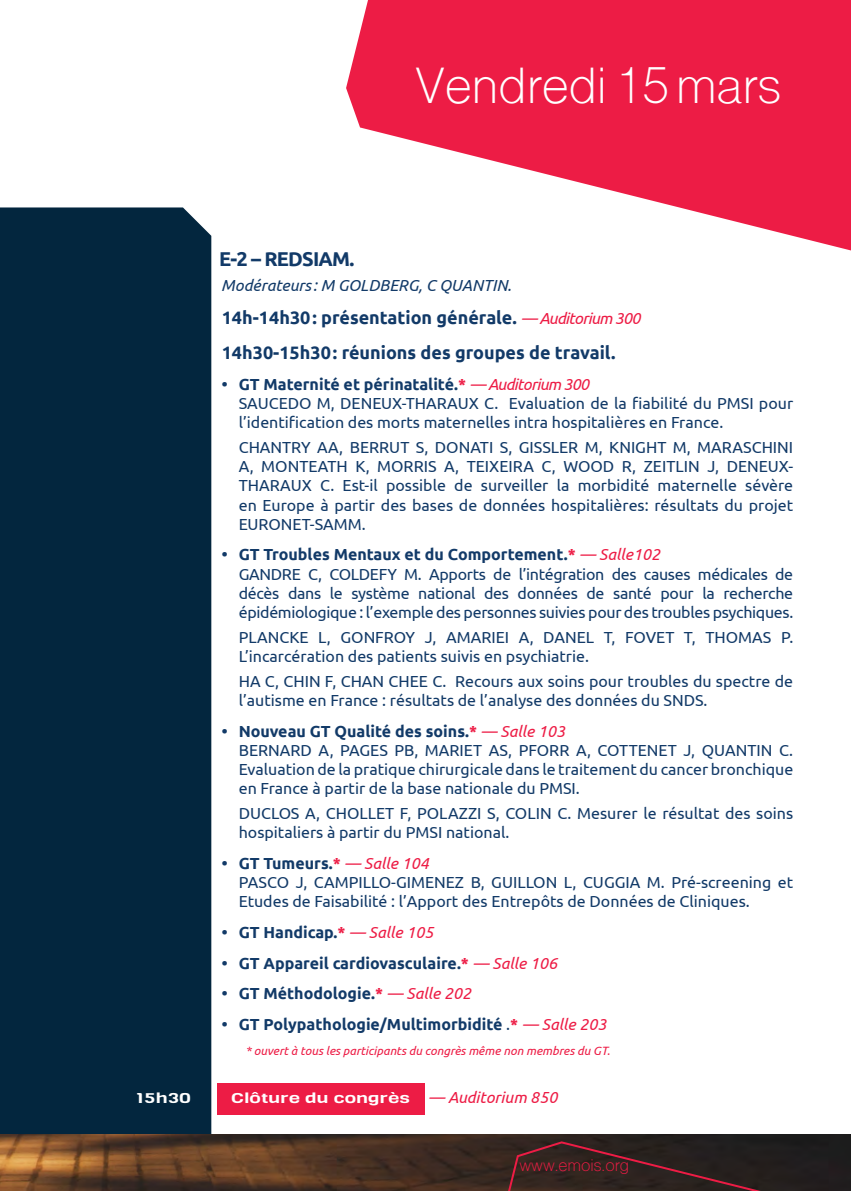
<style>
.page{position:relative;width:851px;height:1191px;background:#fff}
.page>*{position:absolute;margin:0;border:0;box-sizing:border-box;transform-origin:0 0}
.t1{font:48px "Shree Dev 0714";color:#fff}
.t2{font:700 20px "Ubuntu";letter-spacing:-.04em;color:#123a68}
.t3{font:700 18px "Ubuntu";color:#123a68}
.t4{font:16px/19.2px "Ubuntu";color:#123a68}
.t5{font:700 16px "Ubuntu";color:#123a68}
.t6{font:italic 16px "Ubuntu";color:#123a68}
.t7{font:16px "Shree Dev 0714";color:#ed1c45}
.t8{font:14px "Viga";color:#fff;scale:1.5 1}
.t9{font:italic 12px "Ubuntu";color:#ed1c45}
.s1{font-weight:400;font-style:italic;font-size:16px;color:#ed1c45}
.s2{color:#ed1c45}
.s3{font-weight:400;font-style:italic;color:#ed1c45}
.s4{font-weight:400}
.s5{font-family:"Ubuntu";font-style:italic;font-size:16px;color:#ed1c45}
</style>
<div class="page">
<svg style="left:346px;top:0;width:504px;height:250px;fill:#ed1c45"></svg>
<div style="left:0;top:207px;width:211px;height:927px;background:#03263e"></div>
<img style="left:0;top:1134px;width:850px;height:57px">
<svg style="left:347px;top:1140px;width:503px;height:51px"></svg>
<div style="left:217px;top:1083px;width:207px;height:31px;background:#ed1c45"></div>
<p class="t1" style="left:415px;top:57px;width:367px">Vendredi15mars</p>
<p class="t2" style="left:219px;top:247px;width:136px">E-2 – REDSIAM.</p>
<p class="t6" style="left:221px;top:275px;width:291px">Modérateurs : M GOLDBERG, C QUANTIN.</p>
<p class="t3" style="left:222px;top:306px;width:420px">14h-14h30: présentation générale. <span class="s1">— Auditorium 300</span></p>
<p class="t3" style="left:222px;top:342px;width:395px">14h30-15h30: réunions des groupes de travail.</p>
<p class="t5" style="left:222px;top:374px;width:369px">• GT Maternité et périnatalité.<span class="s2">*</span> <span class="s3">— Auditorium 300</span></p>
<p class="t4" style="left:239px;top:393px;width:556px">SAUCEDO M, DENEUX-THARAUX C. Evaluation de la fiabilité du PMSI pour l’identification des morts maternelles intra hospitalières en France.</p>
<p class="t4" style="left:239px;top:437px;width:556px;text-align:justify">CHANTRY AA, BERRUT S, DONATI S, GISSLER M, KNIGHT M, MARASCHINI A, MONTEATH K, MORRIS A, TEIXEIRA C, WOOD R, ZEITLIN J, DENEUX-THARAUX C. Est-il possible de surveiller la morbidité maternelle sévère en Europe à partir des bases de données hospitalières: résultats du projet EURONET-SAMM.</p>
<p class="t5" style="left:222px;top:545px;width:440px">• GT Troubles Mentaux et du Comportement.<span class="s2">*</span> <span class="s3">— Salle102</span></p>
<p class="t4" style="left:239px;top:564px;width:556px;text-align:justify">GANDRE C, COLDEFY M. Apports de l’intégration des causes médicales de décès dans le système national des données de santé pour la recherche épidémiologique : l’exemple des personnes suivies pour des troubles psychiques.</p>
<p class="t4" style="left:239px;top:627px;width:556px">PLANCKE L, GONFROY J, AMARIEI A, DANEL T, FOVET T, THOMAS P.<br>L’incarcération des patients suivis en psychiatrie.</p>
<p class="t4" style="left:239px;top:671px;width:556px">HA C, CHIN F, CHAN CHEE C. Recours aux soins pour troubles du spectre de l’autisme en France : résultats de l’analyse des données du SNDS.</p>
<p class="t5" style="left:222px;top:721px;width:345px">• Nouveau GT Qualité des soins.<span class="s2">*</span> <span class="s3">— Salle 103</span></p>
<p class="t4" style="left:239px;top:740px;width:556px;text-align:justify">BERNARD A, PAGES PB, MARIET AS, PFORR A, COTTENET J, QUANTIN C.<br>Evaluation de la pratique chirurgicale dans le traitement du cancer bronchique en France à partir de la base nationale du PMSI.</p>
<p class="t4" style="left:239px;top:803px;width:556px">DUCLOS A, CHOLLET F, POLAZZI S, COLIN C. Mesurer le résultat des soins hospitaliers à partir du PMSI national.</p>
<p class="t5" style="left:222px;top:853px;width:209px">• GT Tumeurs.<span class="s2">*</span> <span class="s3">— Salle 104</span></p>
<p class="t4" style="left:239px;top:872px;width:556px">PASCO J, CAMPILLO-GIMENEZ B, GUILLON L, CUGGIA M. Pré-screening et<br>Etudes de Faisabilité : l’Apport des Entrepôts de Données de Cliniques.</p>
<p class="t5" style="left:222px;top:922px;width:213px">• GT Handicap.<span class="s2">*</span> <span class="s3">— Salle 105</span></p>
<p class="t5" style="left:222px;top:953px;width:337px">• GT Appareil cardiovasculaire.<span class="s2">*</span> <span class="s3">— Salle 106</span></p>
<p class="t5" style="left:222px;top:983px;width:251px">• GT Méthodologie.<span class="s2">*</span> <span class="s3">— Salle 202</span></p>
<p class="t5" style="left:222px;top:1014px;width:386px">• GT Polypathologie/Multimorbidité <span class="s4">.</span><span class="s2">*</span> <span class="s3">— Salle 203</span></p>
<p class="t9" style="left:245px;top:1043px;width:366px">* ouvert à tous les participants du congrès même non membres du GT.</p>
<p class="t8" style="left:135px;top:1088px;width:39px">15h30</p>
<p class="t8" style="left:231px;top:1088px;width:219px">Clôture du congrès <span class="s5">— Auditorium 850</span></p>
<p class="t7" style="left:519px;top:1156px;width:111px">www.emois.org</p>
</div>
